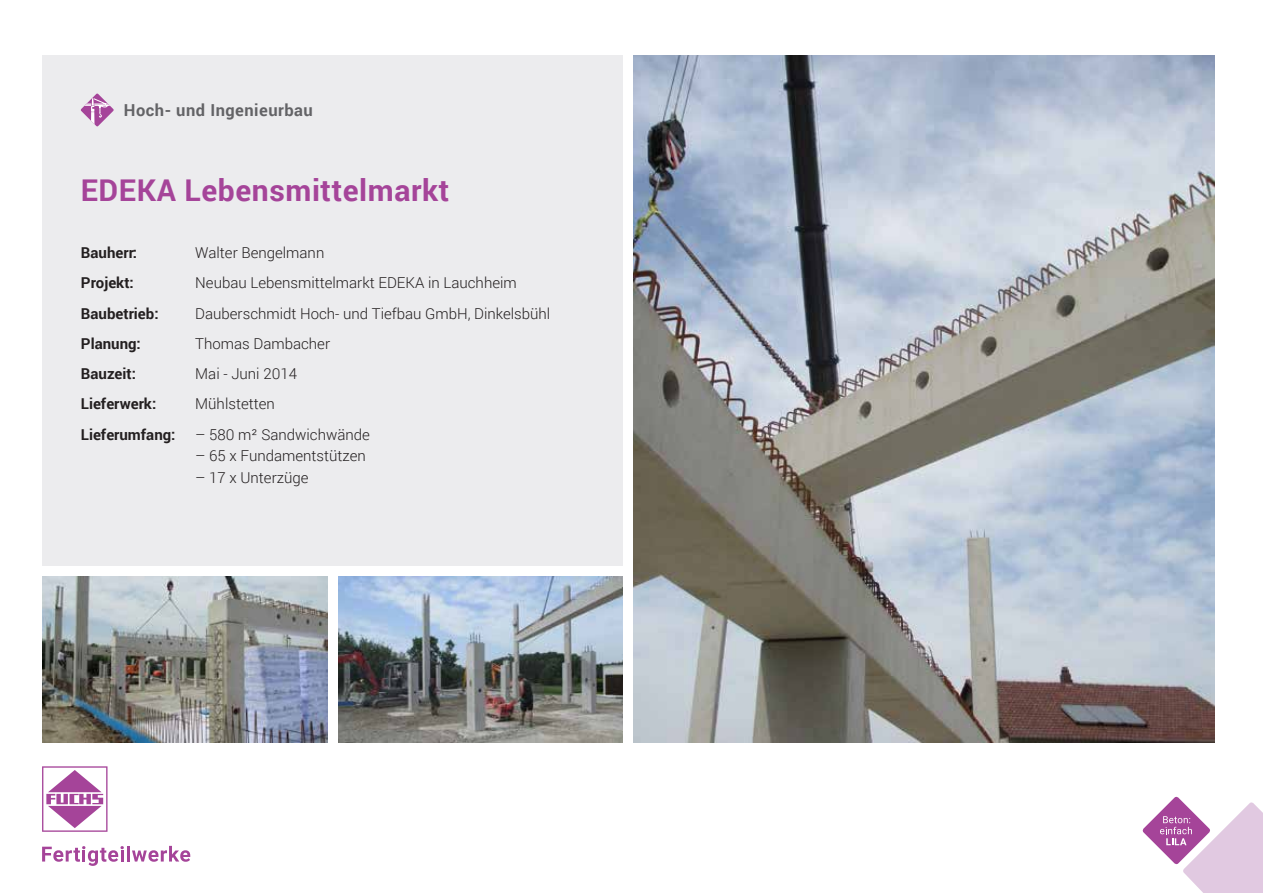
<style>
.page{position:relative;width:1263px;height:893px;background:#fff}
.page>*{position:absolute;margin:0;border:0;box-sizing:border-box;transform-origin:0 0}
.Überschrift_2_links{font:700 30px "Roboto";letter-spacing:.02em;color:#a54499}
.Rubrik_seitlich{font:700 16.5px "Roboto";letter-spacing:.03em;color:#636366}
.t1{font:300 15px "Roboto";color:#231f20}
.t2{font:700 15px "Roboto";color:#231f20}
</style>
<div class="page">
<svg style="left:42px;top:846px;width:82px;height:20px"></svg>
<hr style="left:127px;top:846px;width:3px;height:15px;background:#a54499">
<svg style="left:132px;top:846px;width:58px;height:16px"></svg>
<svg style="left:42px;top:766px;width:65px;height:66px"></svg>
<svg style="left:1142px;top:796px;width:121px;height:97px"></svg>
<div style="left:43px;top:55px;width:580px;height:511px;background:#ececee"></div>
<img style="left:43px;top:576px;width:284px;height:166px">
<img style="left:338px;top:576px;width:285px;height:166px">
<img style="left:634px;top:55px;width:580px;height:687px">
<svg style="left:80px;top:93px;width:34px;height:34px"></svg>
<p class="Rubrik_seitlich" style="left:124px;top:98px;width:190px">Hoch- und Ingenieurbau</p>
<p class="Überschrift_2_links" style="left:81px;top:170px;width:370px">EDEKA Lebensmittelmarkt</p>
<p class="t2" style="left:81px;top:242px;width:58px">Bauherr:</p>
<p class="t2" style="left:81px;top:272px;width:54px">Projekt:</p>
<p class="t2" style="left:81px;top:303px;width:79px">Baubetrieb:</p>
<p class="t2" style="left:81px;top:333px;width:61px">Planung:</p>
<p class="t2" style="left:81px;top:363px;width:57px">Bauzeit:</p>
<p class="t2" style="left:81px;top:393px;width:77px">Lieferwerk:</p>
<p class="t2" style="left:81px;top:424px;width:96px">Lieferumfang:</p>
<p class="t1" style="left:195px;top:242px;width:131px">Walter Bengelmann</p>
<p class="t1" style="left:195px;top:273px;width:323px">Neubau Lebensmittelmarkt EDEKA in Lauchheim</p>
<p class="t1" style="left:195px;top:303px;width:357px">Dauberschmidt Hoch- und Tiefbau GmbH, Dinkelsbühl</p>
<p class="t1" style="left:195px;top:333px;width:136px">Thomas Dambacher</p>
<p class="t1" style="left:195px;top:363px;width:103px">Mai - Juni 2014</p>
<p class="t1" style="left:195px;top:394px;width:81px">Mühlstetten</p>
<p class="t1" style="left:195px;top:424px;width:176px">– 580 m² Sandwichwände</p>
<p class="t1" style="left:195px;top:446px;width:172px">– 65 x Fundamentstützen</p>
<p class="t1" style="left:195px;top:467px;width:115px">– 17 x Unterzüge</p>
</div>
